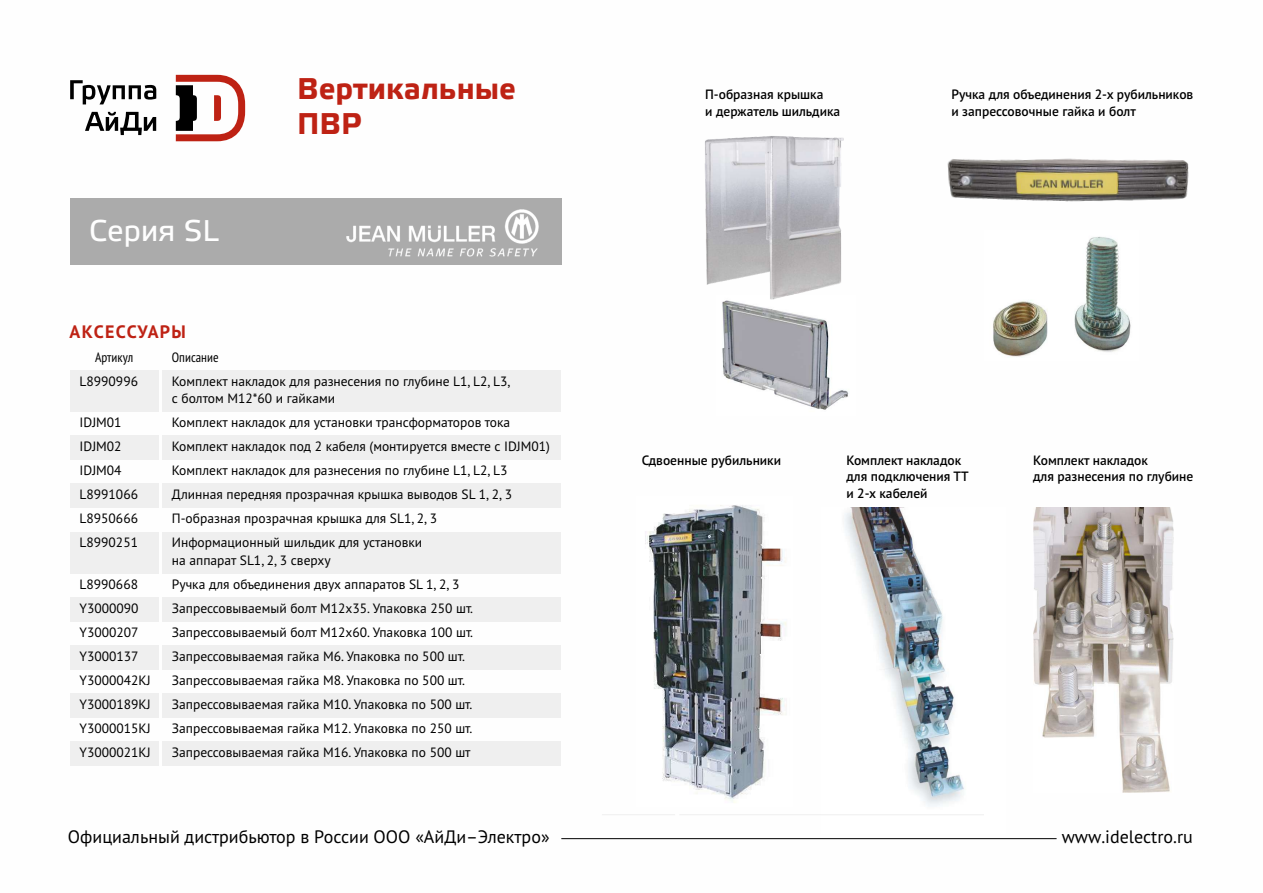
<style>
.page{position:relative;width:1263px;height:893px;background:#fff}
.page>*{position:absolute;margin:0;border:0;box-sizing:border-box;transform-origin:0 0}
.t1{font:700 30px/34.5px "Elektra Text Pro";color:#be2214}
.t2{font:30px "Elektra Text Pro";color:#fefefe}
.t3{font:18px "PT Sans Pro";color:#000}
.t4{font:700 18px "PT Sans Pro";letter-spacing:.075em;color:#be2214}
.t5{font:13.5px/24px "PT Sans Pro";color:#000}
.t6{font:600 13.5px/16.5px "PT Sans Pro";color:#000}
.t7{font:condensed 13.5px "PT Sans Pro";color:#000}
</style>
<div class="page">
<img style="left:722px;top:317px;width:127px;height:93px">
<img style="left:704px;top:136px;width:140px;height:181px">
<div style="left:70px;top:371px;width:88px;height:41px;background:#efefef"></div>
<div style="left:70px;top:436px;width:88px;height:24px;background:#efefef"></div>
<div style="left:70px;top:484px;width:88px;height:24px;background:#efefef"></div>
<div style="left:70px;top:532px;width:88px;height:41px;background:#efefef"></div>
<div style="left:70px;top:597px;width:88px;height:24px;background:#efefef"></div>
<div style="left:70px;top:645px;width:88px;height:24px;background:#efefef"></div>
<div style="left:70px;top:693px;width:88px;height:24px;background:#efefef"></div>
<div style="left:70px;top:741px;width:88px;height:24px;background:#efefef"></div>
<div style="left:162px;top:371px;width:399px;height:41px;background:#efefef"></div>
<div style="left:162px;top:436px;width:399px;height:24px;background:#efefef"></div>
<div style="left:162px;top:484px;width:399px;height:24px;background:#efefef"></div>
<div style="left:162px;top:532px;width:399px;height:41px;background:#efefef"></div>
<div style="left:162px;top:597px;width:399px;height:24px;background:#efefef"></div>
<div style="left:162px;top:645px;width:399px;height:24px;background:#efefef"></div>
<div style="left:162px;top:693px;width:399px;height:24px;background:#efefef"></div>
<div style="left:162px;top:741px;width:399px;height:24px;background:#efefef"></div>
<div style="left:70px;top:198px;width:491px;height:67px;background:#ababab"></div>
<img style="left:346px;top:209px;width:193px;height:48px">
<svg style="left:176px;top:75px;width:69px;height:66px"></svg>
<svg style="left:70px;top:80px;width:86px;height:55px"></svg>
<img style="left:993px;top:236px;width:138px;height:121px">
<img style="left:947px;top:158px;width:242px;height:44px">
<img style="left:844px;top:507px;width:120px;height:299px">
<img style="left:645px;top:505px;width:142px;height:298px">
<img style="left:1033px;top:507px;width:141px;height:286px">
<hr style="left:602px;top:814px;width:73px;height:1px;background:#efefef">
<hr style="left:679px;top:814px;width:305px;height:1px;background:#efefef">
<hr style="left:561px;top:838px;width:495px;height:1px;background:#000">
<h1 class="t2" style="left:89px;top:220px;width:131px">Серия SL</h1>
<h2 class="t4" style="left:69px;top:324px;width:118px">АКСЕССУАРЫ</h2>
<h1 class="t1" style="left:297px;top:74px;width:220px">Вертикальные<br>ПВР</h1>
<p class="t7" style="left:95px;top:351px;width:39px">Артикул</p>
<p class="t7" style="left:172px;top:351px;width:48px">Описание</p>
<p class="t5" style="left:80px;top:370px;width:60px">L8990996</p>
<p class="t5" style="left:80px;top:412px;width:60px">IDJM01<br>IDJM02<br>IDJM04<br>L8991066<br>L8950666<br>L8990251</p>
<p class="t5" style="left:80px;top:573px;width:73px">L8990668<br>Y3000090<br>Y3000207<br>Y3000137<br>Y3000042KJ<br>Y3000189KJ<br>Y3000015KJ<br>Y3000021KJ</p>
<p class="t5" style="left:172px;top:374px;width:340px;line-height:17.2px">Комплект накладок для разнесения по глубине L1, L2, L3, с болтом М12*60 и гайками</p>
<p class="t5" style="left:172px;top:412px;width:380px">Комплект накладок для установки трансформаторов тока Комплект накладок под 2 кабеля (монтируется вместе с IDJM01)<br>Комплект накладок для разнесения по глубине L1, L2, L3<br>Длинная передняя прозрачная крышка выводов SL 1, 2, 3<br>П-образная прозрачная крышка для SL1, 2, 3<br>Информационный шильдик для установки</p>
<p class="t5" style="left:172px;top:549px;width:303px">на аппарат SL1, 2, 3 сверху<br>Ручка для объединения двух аппаратов SL 1, 2, 3<br>Запрессовываемый болт M12x35. Упаковка 250 шт.<br>Запрессовываемый болт M12x60. Упаковка 100 шт.<br>Запрессовываемая гайка M6. Упаковка по 500 шт.<br>Запрессовываемая гайка M8. Упаковка по 500 шт.<br>Запрессовываемая гайка M10. Упаковка по 500 шт.<br>Запрессовываемая гайка M12. Упаковка по 250 шт.<br>Запрессовываемая гайка M16. Упаковка по 500 шт</p>
<p class="t6" style="left:705px;top:87px;width:137px">П-образная крышка<br>и держатель шильдика</p>
<p class="t6" style="left:951px;top:87px;width:243px">Ручка для объединения 2-х рубильников и запрессовочные гайка и болт</p>
<p class="t6" style="left:642px;top:453px;width:141px">Сдвоенные рубильники</p>
<p class="t6" style="left:846px;top:453px;width:124px">Комплект накладок для подключения ТТ и 2-х кабелей</p>
<p class="t6" style="left:1033px;top:453px;width:162px">Комплект накладок<br>для разнесения по глубине</p>
<h2 class="t3" style="left:68px;top:829px;width:483px">Официальный дистрибьютор в России ООО «АйДи–Электро»</h2>
<h2 class="t3" style="left:1062px;top:829px;width:133px">www.idelectro.ru</h2>
</div>
